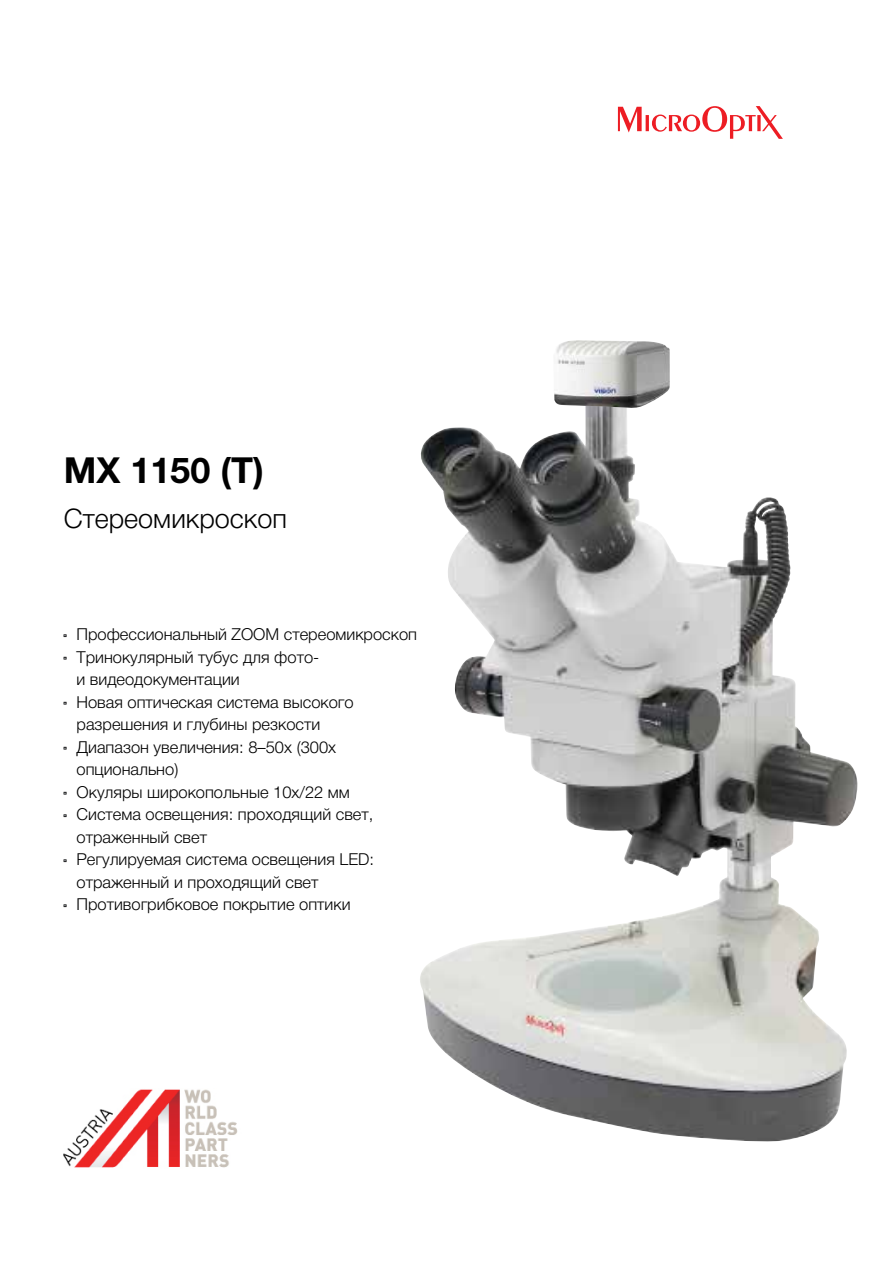
<style>
.page{position:relative;width:893px;height:1263px;background:#fff}
.page>*{position:absolute;margin:0;border:0;box-sizing:border-box;transform-origin:0 0}
.t1{font:700 36px "Helvetica Neue LTCYR";color:#000}
.t2{font:300 27px "Helvetica Neue LTCYR";color:#000}
.t3{font:300 16.5px/22.5px "Helvetica Neue LTCYR";color:#000}
.s1{font-weight:500;color:#808285}
</style>
<div class="page">
<img style="left:420px;top:408px;width:428px;height:734px">
<img style="left:554px;top:340px;width:116px;height:68px">
<svg style="left:618px;top:106px;width:165px;height:33px"></svg>
<img style="left:64px;top:1089px;width:174px;height:79px">
<h1 class="t1" style="left:64px;top:451px;width:202px">MX 1150 (T)</h1>
<h2 class="t2" style="left:64px;top:503px;width:225px">Стереомикроскоп</h2>
<p class="t3" style="left:64px;top:623px;width:355px"><span class="s1">-</span> Профессиональный ZOOM стереомикроскоп</p>
<p class="t3" style="left:77px;top:646px;width:244px;text-indent:-13px"><span class="s1">-</span> Тринокулярный тубус для фото&shy;и видеодокументации</p>
<p class="t3" style="left:77px;top:691px;width:279px;text-indent:-13px"><span class="s1">-</span> Новая оптическая система высокого разрешения и глубины резкости</p>
<p class="t3" style="left:77px;top:736px;width:261px;text-indent:-13px"><span class="s1">-</span> Диапазон увеличения: 8–50х (300х опционально)</p>
<p class="t3" style="left:64px;top:781px;width:288px"><span class="s1">-</span> Окуляры широкопольные 10x/22 мм</p>
<p class="t3" style="left:77px;top:803px;width:298px;text-indent:-13px"><span class="s1">-</span> Система освещения: проходящий свет, отраженный свет</p>
<p class="t3" style="left:77px;top:848px;width:299px;text-indent:-13px"><span class="s1">-</span> Регулируемая система освещения LED: отраженный и проходящий свет</p>
<p class="t3" style="left:64px;top:893px;width:288px"><span class="s1">-</span> Противогрибковое покрытие оптики</p>
</div>
